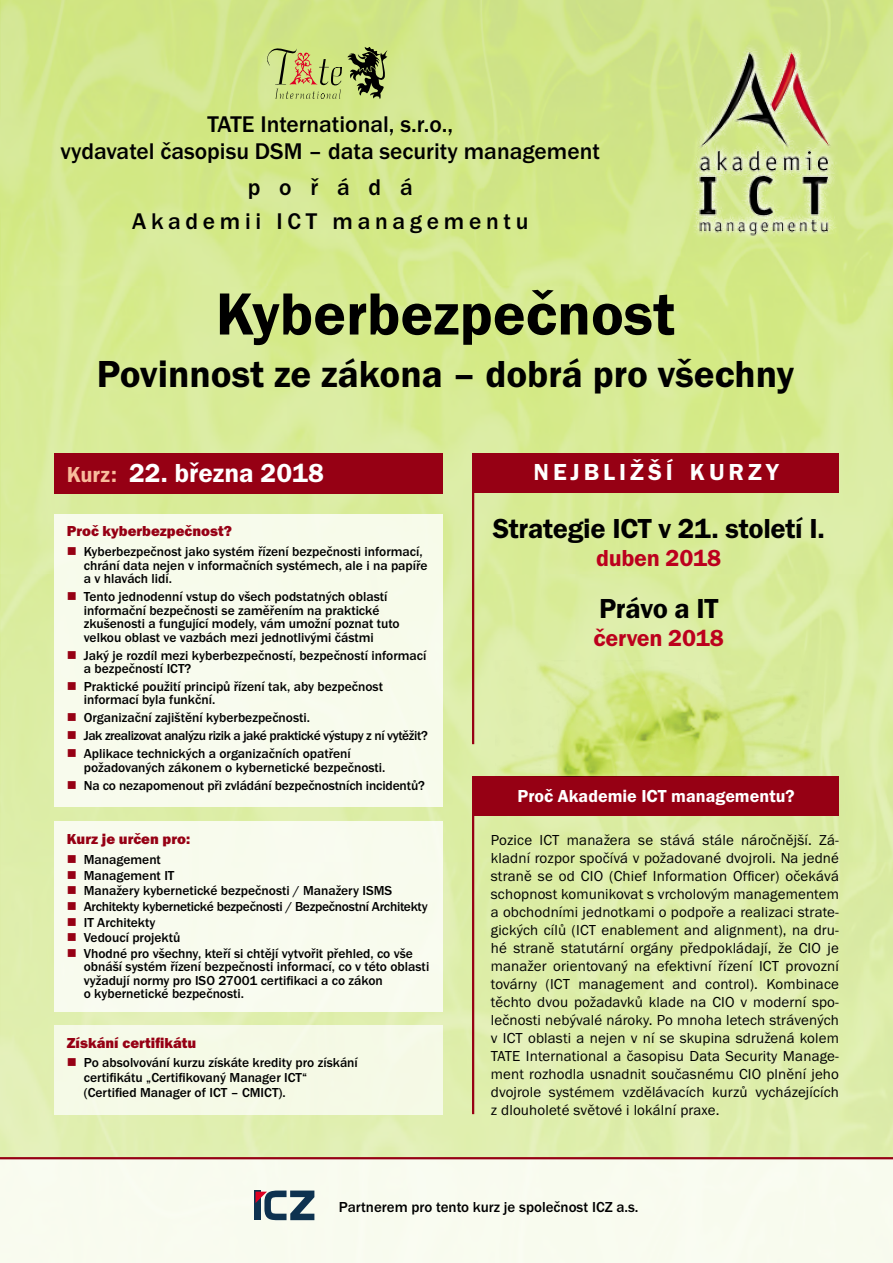
<style>
.page{position:relative;width:893px;height:1263px;background:#fff}
.page>*{position:absolute;margin:0;border:0;box-sizing:border-box;transform-origin:0 0}
.t1{font:61.5px "Franklin Got Itc TOT Dem";color:#000}
.t2{font:39px "Franklin Got Itc TOT Dem";color:#000}
.t3{font:28.5px "Franklin Got Itc TOT Dem";letter-spacing:-.01em;color:#000}
.t4{font:27px "Franklin Got Itc TOT Dem";color:#fff}
.t5{font:24px "Franklin Got Itc TOT Dem";letter-spacing:-.01em;color:#bc001d}
.t6{font:24px "Franklin Got Itc TOT Dem";letter-spacing:.165em;color:#fff}
.t7{font:500 23.55px/27.6px "Franklin Got Itc TOT";color:#000;text-align:center}
.t8{font:500 23.55px/34px "Franklin Got Itc TOT";letter-spacing:.2em;color:#000;text-align:center}
.t9{font:18px "Franklin Got Itc TOT Dem";color:#fff}
.t10{font:15px/18px "Franklin Got Itc TOT Boo";letter-spacing:.01em;color:#000;text-align:justify}
.t11{font:15px "Franklin Got Itc TOT Hea";color:#960014}
.t12{font:500 15px "Franklin Got Itc TOT";color:#000}
.t13{font:500 13.5px/13.5px "Franklin Got Itc TOT";color:#000}
.t14{font:500 13.5px "Franklin Got Itc TOT";letter-spacing:-.03em;color:#000}
.t15{font:500 13.5px "Franklin Got Itc TOT";letter-spacing:-.02em;color:#000}
.s1{font-size:22.5px;color:#f8bc9c}
.s2{color:#960014}
</style>
<div class="page">
<img style="left:0;top:0;width:893px;height:1157px">
<svg style="left:348px;top:47px;width:40px;height:52px;background:#7a874f"></svg>
<svg style="left:267px;top:47px;width:75px;height:53px;background:#c1c776"></svg>
<svg style="left:691px;top:236px;width:147px;height:6px"></svg>
<img style="left:688px;top:41px;width:155px;height:195px">
<div style="left:0;top:1158px;width:893px;height:105px;background:#f9fbef"></div>
<hr style="left:0;top:1157px;width:893px;height:2px;background:#960014">
<div style="left:54px;top:821px;width:388px;height:190px;background:#f8fbee"></div>
<div style="left:54px;top:1025px;width:388px;height:89px;background:#f5fae6"></div>
<div style="left:54px;top:453px;width:388px;height:40px;background:#960014"></div>
<div style="left:473px;top:453px;width:366px;height:40px;background:#960014"></div>
<hr style="left:472px;top:453px;width:2px;height:291px;background:#960014">
<div style="left:473px;top:776px;width:366px;height:40px;background:#960014"></div>
<hr style="left:472px;top:776px;width:2px;height:338px;background:#960014">
<div style="left:54px;top:514px;width:388px;height:292px;background:#f7fbec"></div>
<div style="left:254px;top:1190px;width:7px;height:30px;background:#0e3250"></div>
<svg style="left:255px;top:1190px;width:59px;height:30px"></svg>
<img style="left:495px;top:661px;width:320px;height:115px">
<h3 class="t7" style="left:61px;top:110px;width:541px">TATE International, s.r.o.,<br>vydavatel časopisu DSM – data security management</h3>
<h3 class="t8" style="left:132px;top:170px;width:398px">pořádá<br>Akademii ICT managementu</h3>
<h1 class="t1" style="left:216px;top:280px;width:461px">Kyberbezpečnost</h1>
<h2 class="t2" style="left:97px;top:352px;width:699px">Povinnost ze zákona – dobrá pro všechny</h2>
<h3 class="t4" style="left:67px;top:457px;width:259px"><span class="s1">Kurz:</span> 22. března 2018</h3>
<h3 class="t6" style="left:534px;top:458px;width:246px">NEJBLIŽŠÍ KURZY</h3>
<p class="t11" style="left:67px;top:523px;width:167px">Proč kyberbezpečnost?</p>
<p class="t13" style="left:84px;top:545px;width:345px;text-indent:-17px"><span class="s2">■</span> Kyberbezpečnost jako systém řízení bezpečnosti informací, chrání data nejen v informačních systémech, ale i na papíře a v hlavách lidí.</p>
<p class="t13" style="left:84px;top:590px;width:317px;text-indent:-17px"><span class="s2">■</span> Tento jednodenní vstup do všech podstatných oblastí informační bezpečnosti se zaměřením na praktické zkušenosti a fungující modely, vám umožní poznat tuto velkou oblast ve vazbách mezi jednotlivými částmi</p>
<p class="t13" style="left:84px;top:648px;width:344px;text-indent:-17px"><span class="s2">■</span> Jaký je rozdíl mezi kyberbezpečností, bezpečností informací a bezpečností ICT?</p>
<p class="t13" style="left:84px;top:680px;width:301px;text-indent:-17px"><span class="s2">■</span> Praktické použití principů řízení tak, aby bezpečnost informací byla funkční.</p>
<p class="t13" style="left:67px;top:711px;width:245px"><span class="s2">■</span> Organizační zajištění kyberbezpečnosti.</p>
<p class="t14" style="left:67px;top:728px;width:363px"><span class="s2">■</span> Jak zrealizovat analýzu rizik a jaké praktické výstupy z ní vytěžit?</p>
<p class="t13" style="left:84px;top:747px;width:303px;text-indent:-17px"><span class="s2">■</span> Aplikace technických a organizačních opatření požadovaných zákonem o kybernetické bezpečnosti.</p>
<p class="t13" style="left:67px;top:778px;width:360px"><span class="s2">■</span> Na co nezapomenout při zvládání bezpečnostních incidentů?</p>
<p class="t11" style="left:67px;top:830px;width:125px">Kurz je určen pro:</p>
<p class="t13" style="left:67px;top:853px;width:96px"><span class="s2">■</span> Management</p>
<p class="t13" style="left:67px;top:869px;width:109px"><span class="s2">■</span> Management IT</p>
<p class="t13" style="left:67px;top:884px;width:327px"><span class="s2">■</span> Manažery kybernetické bezpečnosti / Manažery ISMS</p>
<p class="t15" style="left:67px;top:899px;width:363px"><span class="s2">■</span> Architekty kybernetické bezpečnosti / Bezpečnostní Architekty</p>
<p class="t13" style="left:67px;top:916px;width:90px"><span class="s2">■</span> IT Architekty</p>
<p class="t13" style="left:67px;top:931px;width:115px"><span class="s2">■</span> Vedoucí projektů</p>
<p class="t13" style="left:84px;top:947px;width:347px;text-indent:-17px"><span class="s2">■</span> Vhodné pro všechny, kteří si chtějí vytvořit přehled, co vše obnáší systém řízení bezpečnosti informací, co v této oblasti vyžadují normy pro ISO 27001 certifikaci a co zákon<br>o kybernetické bezpečnosti.</p>
<p class="t11" style="left:67px;top:1034px;width:131px">Získání certifikátu</p>
<p class="t13" style="left:84px;top:1055px;width:276px;line-height:15px;text-indent:-17px"><span class="s2">■</span> Po absolvování kurzu získáte kredity pro získání certifikátu „Certifikovaný Manager ICT“ (Certified Manager of ICT – CMICT).</p>
<h3 class="t3" style="left:493px;top:512px;width:333px">Strategie ICT v 21. století I.</h3>
<h3 class="t5" style="left:596px;top:545px;width:127px">duben 2018</h3>
<h3 class="t3" style="left:599px;top:592px;width:121px">Právo a IT</h3>
<h3 class="t5" style="left:593px;top:625px;width:132px">červen 2018</h3>
<h3 class="t9" style="left:518px;top:786px;width:279px">Proč Akademie ICT managementu?</h3>
<p class="t10" style="left:491px;top:831px;width:350px">Pozice ICT manažera se stává stále náročnější. Zá&shy;kladní rozpor spočívá v požadované dvojroli. Na jedné straně se od CIO (Chief Information Officer) očekává schopnost komunikovat s vrcholovým managementem a obchodními jednotkami o podpoře a realizaci strate&shy;gických cílů (ICT enablement and alignment), na dru&shy;hé straně statutární orgány předpokládají, že CIO je manažer orientovaný na efektivní řízení ICT provozní továrny (ICT management and control). Kombinace těchto dvou požadavků klade na CIO v moderní spo&shy;lečnosti nebývalé nároky. Po mnoha letech strávených v ICT oblasti a nejen v ní se skupina sdružená kolem TATE International a časopisu Data Security Manage&shy;ment rozhodla usnadnit současnému CIO plnění jeho dvojrole systémem vzdělávacích kurzů vycházejících z dlouholeté světové i lokální praxe.</p>
<p class="t12" style="left:339px;top:1198px;width:301px">Partnerem pro tento kurz je společnost ICZ a.s.</p>
</div>
